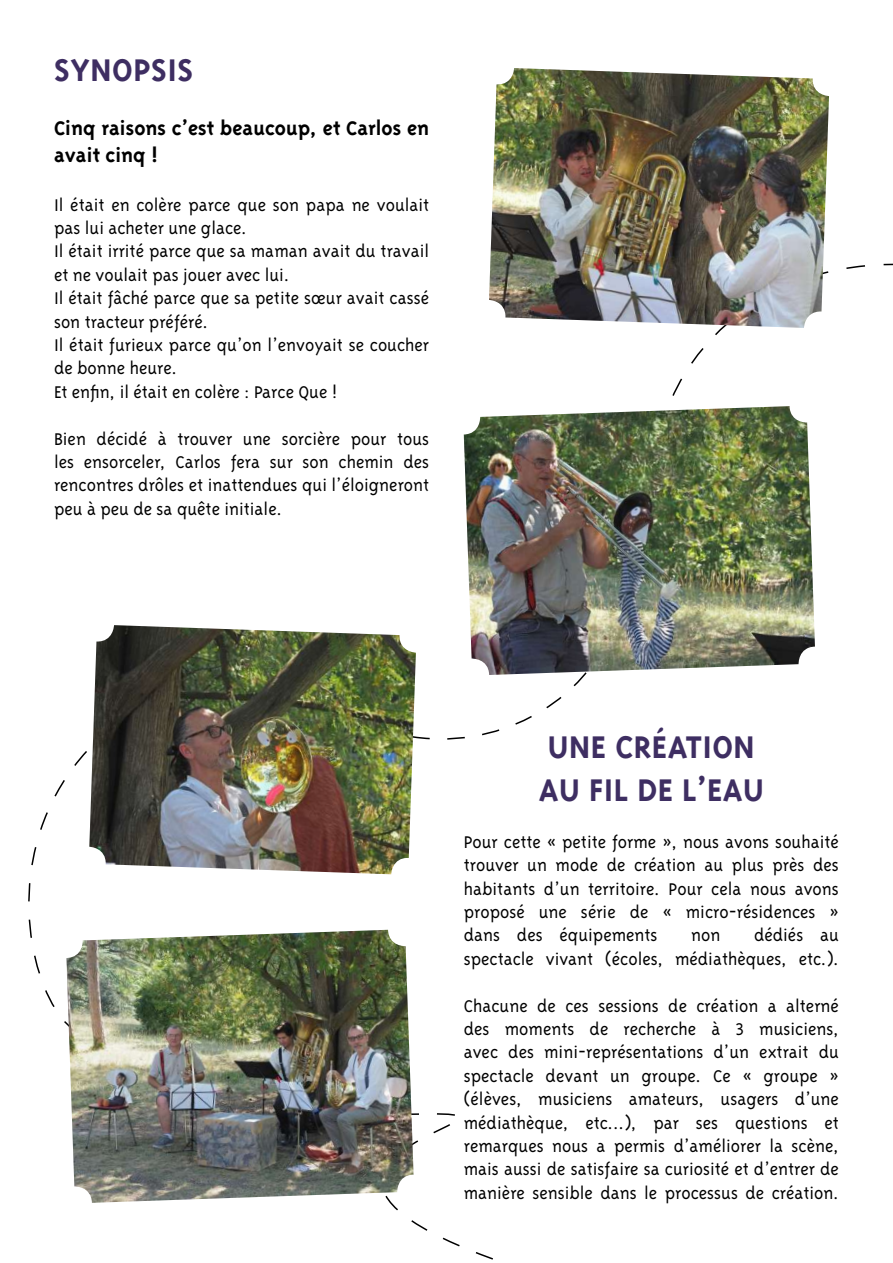
<style>
.page{position:relative;width:893px;height:1263px;background:#fff}
.page>*{position:absolute;margin:0;border:0;box-sizing:border-box;transform-origin:0 0}
.t1{font:36px/43.2px "Triplex Bold Oldstyle";letter-spacing:.015em;color:#3e2e62}
.t2{font:22.5px/27px "Triplex Bold Oldstyle";color:#000}
.t3{font:300 19.5px/23.4px "Triplex";color:#000;text-align:justify}
.t4{font:19.5px/23.4px "Triplex Light Oldstyle";color:#000}
</style>
<div class="page">
<svg style="left:28px;top:751px;width:59px;height:273px"></svg>
<img style="left:464px;top:406px;width:351px;height:269px">
<img style="left:89px;top:625px;width:327px;height:249px">
<img style="left:489px;top:68px;width:340px;height:260px">
<img style="left:66px;top:930px;width:348px;height:273px">
<h1 class="t1" style="left:54px;top:48px;width:141px">SYNOPSIS</h1>
<p class="t2" style="left:54px;top:114px;width:377px">Cinq raisons c’est beaucoup, et Carlos en avait cinq !</p>
<p class="t4" style="left:54px;top:193px;width:377px">Il était en colère parce que son papa ne voulait pas lui acheter une glace.<br>Il était irrité parce que sa maman avait du travail et ne voulait pas jouer avec lui.<br>Il était fâché parce que sa petite sœur avait cassé son tracteur préféré.<br>Il était furieux parce qu’on l’envoyait se coucher de bonne heure.<br>Et enfin, il était en colère : Parce Que !</p>
<p class="t4" style="left:54px;top:427px;width:377px;text-align:justify">Bien décidé à trouver une sorcière pour tous les ensorceler, Carlos fera sur son chemin des rencontres drôles et inattendues qui l’éloigneront peu à peu de sa quête initiale.</p>
<h1 class="t1" style="left:539px;top:725px;width:227px">UNE CRÉATION<br>AU FIL DE L’EAU</h1>
<p class="t3" style="left:464px;top:830px;width:377px">Pour cette « petite forme », nous avons souhaité trouver un mode de création au plus près des habitants d’un territoire. Pour cela nous avons proposé une série de « micro-résidences » dans des équipements</p>
<p class="t3" style="left:464px;top:923px;width:377px;text-align:right">dédiés au<br>spectacle vivant (écoles, médiathèques, etc.).</p>
<p class="t3" style="left:464px;top:994px;width:377px">Chacune de ces sessions de création a alterné des moments de recherche à 3 musiciens, avec des mini-représentations d’un extrait du spectacle devant un groupe. Ce « groupe » (élèves, musiciens amateurs, usagers d’une médiathèque, etc...), par ses questions et remarques nous a permis d’améliorer la scène, mais aussi de satisfaire sa curiosité et d’entrer de manière sensible dans le processus de création.</p>
<p class="t3" style="left:691px;top:923px;width:31px">non</p>
</div>
